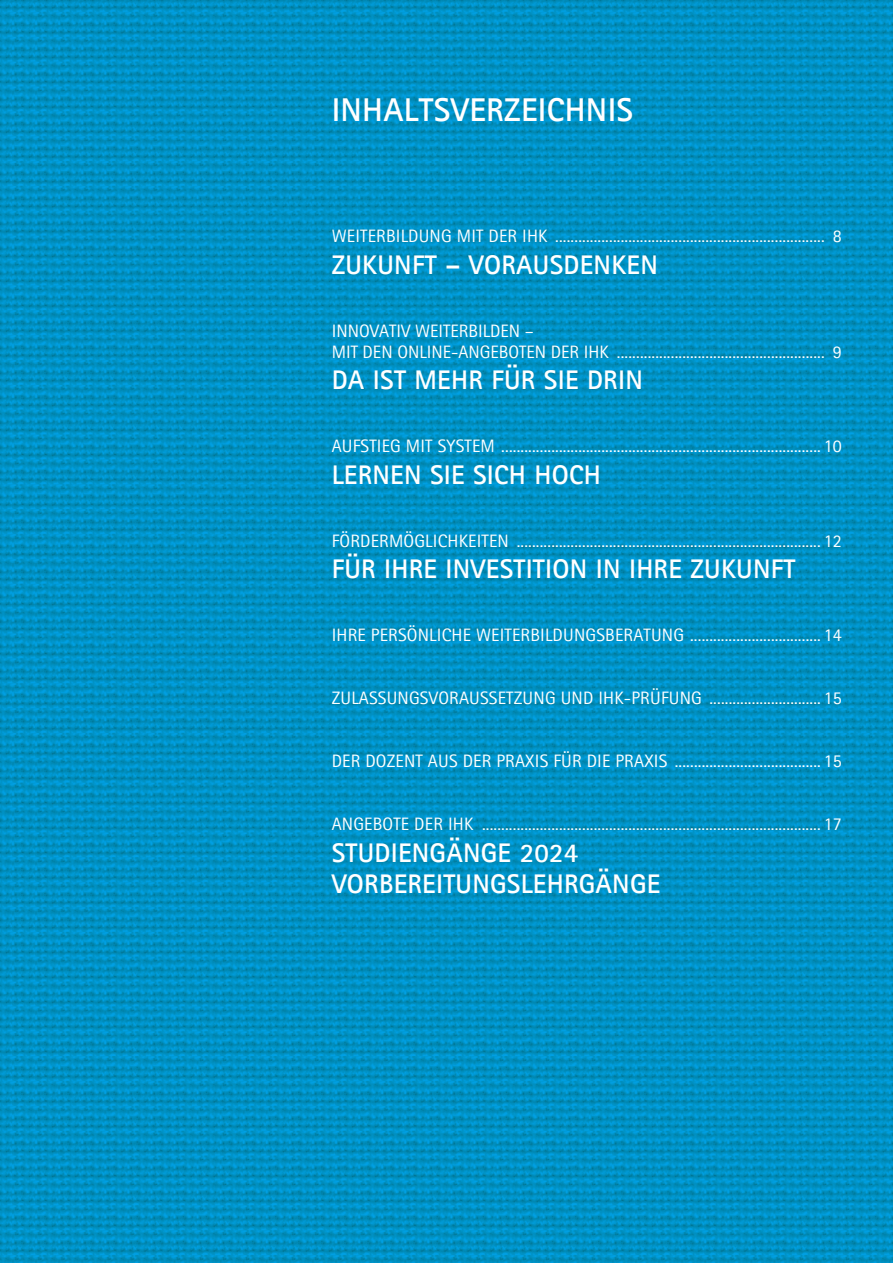
<style>
.page{position:relative;width:893px;height:1263px;background:#fff}
.page>*{position:absolute;margin:0;border:0;box-sizing:border-box;transform-origin:0 0}
.t1{font:700 33px "Agfa Rotis Sans Serif";letter-spacing:.01em;color:#fff}
.t2{font:700 27px/31.5px "Agfa Rotis Sans Serif";letter-spacing:.01em;color:#fff}
.t3{font:18px "Agfa Rotis Sans Serif";letter-spacing:.01em;color:#fff}
</style>
<div class="page">
<img style="left:1px;top:0;width:892px;height:1263px">
<img style="left:0;top:0;width:1px;height:1263px">
<h1 class="t1" style="left:332px;top:89px;width:303px">IN HALTSVERZEI CHNI S</h1>
<p class="t3" style="left:332px;top:225px;width:512px">WEITERBILDUNG MIT DER IHK ...................................................................... 8</p>
<h2 class="t2" style="left:332px;top:248px;width:328px">ZUKUNFT – VORAUSDENKEN</h2>
<p class="t3" style="left:332px;top:320px;width:93px">INN OVATIV WEITERBILDEN</p>
<p class="t3" style="left:525px;top:320px;width:10px">–</p>
<p class="t3" style="left:332px;top:341px;width:10px">MIT</p>
<p class="t3" style="left:363px;top:341px;width:10px">DEN</p>
<p class="t3" style="left:397px;top:341px;width:10px">ONLINE</p>
<p class="t3" style="left:451px;top:341px;width:19px">-ANGEB</p>
<p class="t3" style="left:508px;top:341px;width:21px">OTEN</p>
<p class="t3" style="left:551px;top:341px;width:10px">DER</p>
<p class="t3" style="left:584px;top:341px;width:260px">IHK ...................................................... 9</p>
<h2 class="t2" style="left:332px;top:364px;width:313px">DA IST M EH R FÜR SIE DRIN</h2>
<p class="t3" style="left:332px;top:435px;width:512px">AUFSTIEG MIT SYSTEM ................................................................................... 10</p>
<h2 class="t2" style="left:332px;top:458px;width:220px">LERNEN SIE SICH HOCH</h2>
<p class="t3" style="left:332px;top:530px;width:30px">FÖRDERM</p>
<p class="t3" style="left:404px;top:530px;width:54px">ÖGLI CHKEITEN</p>
<p class="t3" style="left:517px;top:530px;width:327px">............................................................................... 12</p>
<h2 class="t2" style="left:332px;top:553px;width:465px">FÜR IH RE I NVESTITION IN IH RE ZUKUNFT</h2>
<p class="t3" style="left:332px;top:624px;width:15px">IHRE</p>
<p class="t3" style="left:371px;top:624px;width:473px">PERSÖNLI CHE WEITERBILDUNGSBERATUNG .................................. 14</p>
<p class="t3" style="left:332px;top:687px;width:49px">ZULASSUNGS</p>
<p class="t3" style="left:429px;top:687px;width:51px">VORAUSSETZUNG</p>
<p class="t3" style="left:561px;top:687px;width:12px">UND</p>
<p class="t3" style="left:598px;top:687px;width:74px">IHK-PRÜFUNG</p>
<p class="t3" style="left:709px;top:687px;width:134px">............................. 15</p>
<p class="t3" style="left:332px;top:750px;width:66px">DER DOZENT</p>
<p class="t3" style="left:428px;top:750px;width:415px">AUS DER PRAXIS FÜ R DIE PRAXIS ...................................... 15</p>
<p class="t3" style="left:332px;top:813px;width:11px">ANGEB</p>
<p class="t3" style="left:383px;top:813px;width:42px">OTE DER</p>
<p class="t3" style="left:448px;top:813px;width:395px">IHK ........................................................................................ 17</p>
<h2 class="t2" style="left:332px;top:836px;width:330px">STUDIENGÄNGE 2024<br>VORBEREITUNGSLEH RGÄNGE</h2>
</div>
